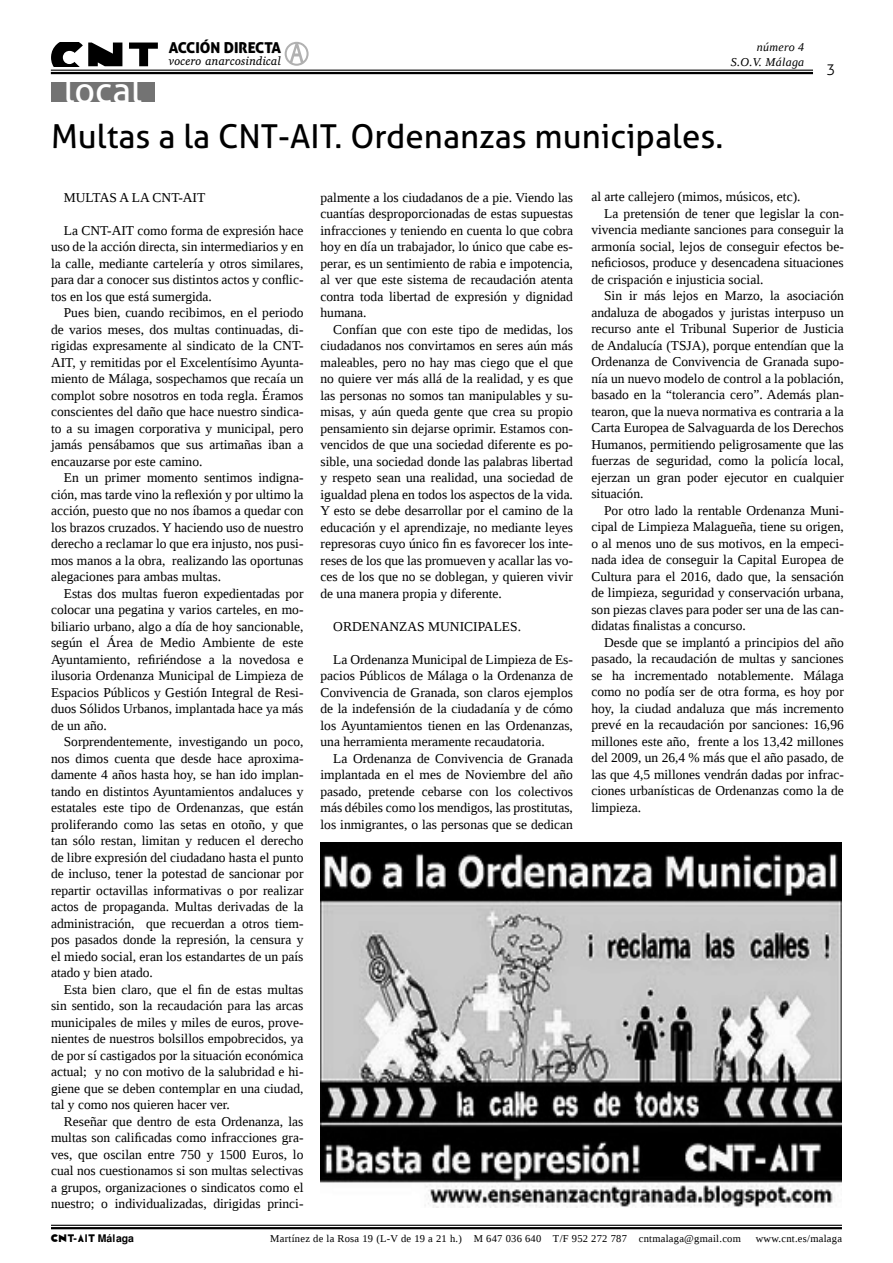
<style>
.page{position:relative;width:893px;height:1263px;background:#fff}
.page>*{position:absolute;margin:0;border:0;box-sizing:border-box;transform-origin:0 0}
.t1{font:36px "Aller";color:#fff}
.t2{font:33px "Aller";color:#000}
.t3{font:15px "Aller Display";color:#000}
.t4{font:300 15px "Aller";color:#000}
.t5{font:13.5px/16.5px "Liberation Serif";color:#000;text-align:justify}
.t6{font:12px "Apparatus SIL Italic";letter-spacing:.015em;color:#000}
.t7{font:italic 12px/15px "Liberation Serif";letter-spacing:.025em;color:#000;text-align:right}
.t8{font:10.5px "Liberation Serif";letter-spacing:.025em;color:#000}
.t9{font:10.5px "libertaria CNT";letter-spacing:.06em;color:#000}
</style>
<div class="page">
<hr style="left:51px;top:1227px;width:791px;height:2px;background:#000">
<hr style="left:51px;top:1225px;width:791px;height:1px;background:#000">
<svg style="left:285px;top:42px;width:24px;height:24px"></svg>
<hr style="left:51px;top:72px;width:762px;height:2px;background:#000">
<hr style="left:51px;top:70px;width:762px;height:1px;background:#000">
<svg style="left:51px;top:43px;width:71px;height:23px"></svg>
<svg style="left:129px;top:43px;width:29px;height:23px"></svg>
<div style="left:51px;top:82px;width:103px;height:19px;background:#737373"></div>
<img style="left:320px;top:843px;width:522px;height:365px">
<h1 class="t1" style="left:64px;top:68px;width:80px">local</h1>
<p class="t3" style="left:169px;top:38px;width:114px">ACCIÓN DIRECTA</p>
<p class="t6" style="left:169px;top:55px;width:114px">vocero anarcosindical</p>
<h2 class="t2" style="left:51px;top:116px;width:674px">Multas a la CNT-AIT. Ordenanzas municipales.</h2>
<p class="t7" style="left:731px;top:39px;width:75px">número 4<br>S.O.V. Málaga</p>
<p class="t4" style="left:827px;top:60px;width:10px">3</p>
<p class="t5" style="left:64px;top:189px;width:143px">MULTAS A LA CNT-AIT</p>
<p class="t5" style="left:51px;top:222px;width:254px;text-indent:13px">La CNT-AIT como forma de expresión hace uso de la acción directa, sin intermediarios y en la calle, mediante cartelería y otros similares, para dar a conocer sus distintos actos y conflic&shy;tos en los que está sumergida.</p>
<p class="t5" style="left:51px;top:304px;width:254px;text-indent:13px">Pues bien, cuando recibimos, en el periodo de varios meses, dos multas continuadas, di&shy;rigidas expresamente al sindicato de la CNT-AIT, y remitidas por el Excelentísimo Ayunta&shy;miento de Málaga, sospechamos que recaía un complot sobre nosotros en toda regla. Éramos conscientes del daño que hace nuestro sindica&shy;to a su imagen corporativa y municipal, pero jamás pensábamos que sus artimañas iban a encauzarse por este camino.</p>
<p class="t5" style="left:51px;top:469px;width:254px;text-indent:13px">En un primer momento sentimos indigna&shy;ción, mas tarde vino la reflexión y por ultimo la acción, puesto que no nos íbamos a quedar con los brazos cruzados. Y haciendo uso de nuestro derecho a reclamar lo que era injusto, nos pusi&shy;mos manos a la obra, realizando las oportunas alegaciones para ambas multas.</p>
<p class="t5" style="left:51px;top:585px;width:254px;text-indent:13px">Estas dos multas fueron expedientadas por colocar una pegatina y varios carteles, en mo&shy;biliario urbano, algo a día de hoy sancionable, según el Área de Medio Ambiente de este Ayuntamiento, refiriéndose a la novedosa e ilusoria Ordenanza Municipal de Limpieza de Espacios Públicos y Gestión Integral de Resi&shy;duos Sólidos Urbanos, implantada hace ya más de un año.</p>
<p class="t5" style="left:51px;top:733px;width:254px;text-indent:13px">Sorprendentemente, investigando un poco, nos dimos cuenta que desde hace aproxima&shy;damente 4 años hasta hoy, se han ido implan&shy;tando en distintos Ayuntamientos andaluces y estatales este tipo de Ordenanzas, que están proliferando como las setas en otoño, y que tan sólo restan, limitan y reducen el derecho de libre expresión del ciudadano hasta el punto de incluso, tener la potestad de sancionar por repartir octavillas informativas o por realizar actos de propaganda. Multas derivadas de la administración, que recuerdan a otros tiem&shy;pos pasados donde la represión, la censura y el miedo social, eran los estandartes de un país atado y bien atado.</p>
<p class="t5" style="left:51px;top:981px;width:254px;text-indent:13px">Esta bien claro, que el fin de estas multas sin sentido, son la recaudación para las arcas municipales de miles y miles de euros, prove&shy;nientes de nuestros bolsillos empobrecidos, ya de por sí castigados por la situación económica actual; y no con motivo de la salubridad e hi&shy;giene que se deben contemplar en una ciudad, tal y como nos quieren hacer ver.</p>
<p class="t5" style="left:51px;top:1113px;width:254px;text-indent:13px">Reseñar que dentro de esta Ordenanza, las multas son calificadas como infracciones gra&shy;ves, que oscilan entre 750 y 1500 Euros, lo cual nos cuestionamos si son multas selectivas a grupos, organizaciones o sindicatos como el nuestro; o individualizadas, dirigidas princi-</p>
<p class="t5" style="left:321px;top:189px;width:254px">palmente a los ciudadanos de a pie. Viendo las cuantías desproporcionadas de estas supuestas infracciones y teniendo en cuenta lo que cobra hoy en día un trabajador, lo único que cabe es&shy;perar, es un sentimiento de rabia e impotencia, al ver que este sistema de recaudación atenta contra toda libertad de expresión y dignidad humana.</p>
<p class="t5" style="left:321px;top:321px;width:254px;text-indent:13px">Confían que con este tipo de medidas, los ciudadanos nos convirtamos en seres aún más maleables, pero no hay mas ciego que el que no quiere ver más allá de la realidad, y es que las personas no somos tan manipulables y su&shy;misas, y aún queda gente que crea su propio pensamiento sin dejarse oprimir. Estamos con&shy;vencidos de que una sociedad diferente es po&shy;sible, una sociedad donde las palabras libertad y respeto sean una realidad, una sociedad de igualdad plena en todos los aspectos de la vida.<br>Y esto se debe desarrollar por el camino de la educación y el aprendizaje, no mediante leyes represoras cuyo único fin es favorecer los inte&shy;reses de los que las promueven y acallar las vo&shy;ces de los que no se doblegan, y quieren vivir de una manera propia y diferente.</p>
<p class="t5" style="left:333px;top:618px;width:189px">ORDENANZAS MUNICIPALES.</p>
<p class="t5" style="left:321px;top:651px;width:254px;text-indent:13px">La Ordenanza Municipal de Limpieza de Es&shy;pacios Públicos de Málaga o la Ordenanza de Convivencia de Granada, son claros ejemplos de la indefensión de la ciudadanía y de cómo los Ayuntamientos tienen en las Ordenanzas, una herramienta meramente recaudatoria.</p>
<p class="t5" style="left:321px;top:750px;width:254px;text-indent:13px">La Ordenanza de Convivencia de Granada implantada en el mes de Noviembre del año pasado, pretende cebarse con los colectivos más débiles como los mendigos, las prostitutas, los inmigrantes, o las personas que se dedican</p>
<p class="t5" style="left:591px;top:189px;width:211px">al arte callejero (mimos, músicos, etc).</p>
<p class="t5" style="left:604px;top:205px;width:241px">La pretensión de tener que legislar la con-</p>
<p class="t5" style="left:591px;top:222px;width:254px">vivencia mediante sanciones para conseguir la</p>
<p class="t5" style="left:591px;top:238px;width:254px">armonía social, lejos de conseguir efectos be-</p>
<p class="t5" style="left:591px;top:255px;width:254px">neficiosos, produce y desencadena situaciones</p>
<p class="t5" style="left:591px;top:271px;width:174px">de crispación e injusticia social.</p>
<p class="t5" style="left:604px;top:288px;width:241px">Sin ir más lejos en Marzo, la asociación</p>
<p class="t5" style="left:591px;top:304px;width:254px">andaluza de abogados y juristas interpuso un</p>
<p class="t5" style="left:591px;top:321px;width:254px">recurso ante el Tribunal Superior de Justicia</p>
<p class="t5" style="left:591px;top:337px;width:254px">de Andalucía (TSJA), porque entendían que la</p>
<p class="t5" style="left:591px;top:354px;width:254px">Ordenanza de Convivencia de Granada supo-</p>
<p class="t5" style="left:591px;top:370px;width:254px">nía un nuevo modelo de control a la población,</p>
<p class="t5" style="left:591px;top:387px;width:254px">basado en la “tolerancia cero”. Además plan-</p>
<p class="t5" style="left:591px;top:403px;width:254px">tearon, que la nueva normativa es contraria a la</p>
<p class="t5" style="left:591px;top:420px;width:254px">Carta Europea de Salvaguarda de los Derechos</p>
<p class="t5" style="left:591px;top:436px;width:254px">Humanos, permitiendo peligrosamente que las</p>
<p class="t5" style="left:591px;top:453px;width:254px">fuerzas de seguridad, como la policía local,</p>
<p class="t5" style="left:591px;top:469px;width:254px">ejerzan un gran poder ejecutor en cualquier</p>
<p class="t5" style="left:591px;top:486px;width:54px">situación.</p>
<p class="t5" style="left:604px;top:502px;width:241px">Por otro lado la rentable Ordenanza Muni-</p>
<p class="t5" style="left:591px;top:519px;width:254px">cipal de Limpieza Malagueña, tiene su origen,</p>
<p class="t5" style="left:591px;top:535px;width:254px">o al menos uno de sus motivos, en la empeci-</p>
<p class="t5" style="left:591px;top:552px;width:254px">nada idea de conseguir la Capital Europea de</p>
<p class="t5" style="left:591px;top:568px;width:254px">Cultura para el 2016, dado que, la sensación</p>
<p class="t5" style="left:591px;top:585px;width:254px">de limpieza, seguridad y conservación urbana,</p>
<p class="t5" style="left:591px;top:601px;width:254px">son piezas claves para poder ser una de las can-</p>
<p class="t5" style="left:591px;top:618px;width:156px">didatas finalistas a concurso.</p>
<p class="t5" style="left:604px;top:634px;width:241px">Desde que se implantó a principios del año</p>
<p class="t5" style="left:591px;top:650px;width:254px">pasado, la recaudación de multas y sanciones</p>
<p class="t5" style="left:591px;top:667px;width:254px">se ha incrementado notablemente. Málaga</p>
<p class="t5" style="left:591px;top:683px;width:254px">como no podía ser de otra forma, es hoy por</p>
<p class="t5" style="left:591px;top:700px;width:254px">hoy, la ciudad andaluza que más incremento</p>
<p class="t5" style="left:591px;top:716px;width:254px">prevé en la recaudación por sanciones: 16,96</p>
<p class="t5" style="left:591px;top:733px;width:254px">millones este año, frente a los 13,42 millones</p>
<p class="t5" style="left:591px;top:749px;width:254px">del 2009, un 26,4 % más que el año pasado, de</p>
<p class="t5" style="left:591px;top:766px;width:254px">las que 4,5 millones vendrán dadas por infrac-</p>
<p class="t5" style="left:591px;top:782px;width:254px">ciones urbanísticas de Ordenanzas como la de</p>
<p class="t5" style="left:591px;top:799px;width:51px">limpieza.</p>
<p class="t9" style="left:51px;top:1229px;width:85px">CNT-AIT Málaga</p>
<p class="t8" style="left:270px;top:1231px;width:472px">Martínez de la Rosa 19 (L-V de 19 a 21 h.) M 647 036 640 T/F 952 272 787 cntmalaga@gmail.com</p>
<p class="t8" style="left:756px;top:1231px;width:88px">www.cnt.es/malaga</p>
</div>
